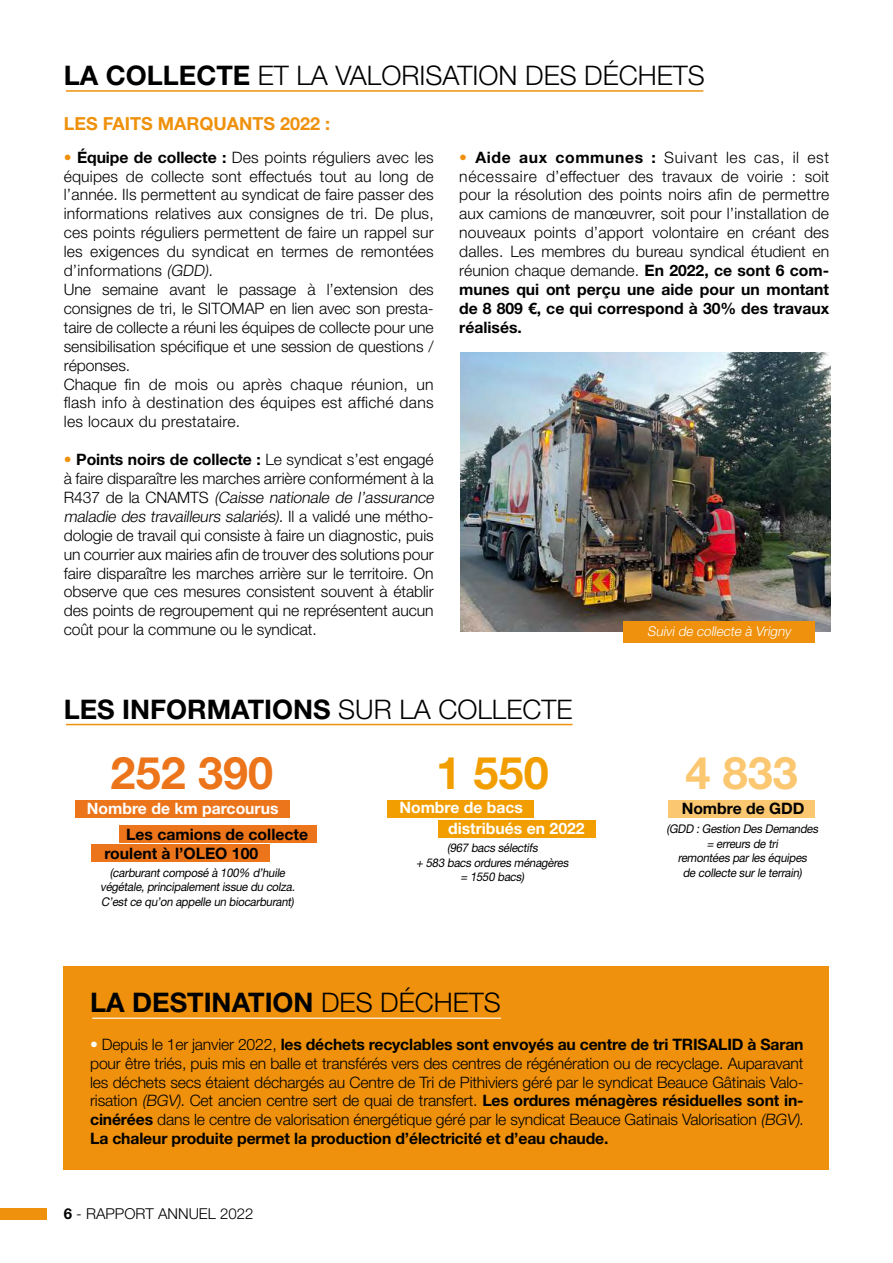
<style>
.page{position:relative;width:893px;height:1263px;background:#fff}
.page>*{position:absolute;margin:0;border:0;box-sizing:border-box;transform-origin:0 0}
.t1{font:700 45px "Helvetica Neue LT";color:#ec741a}
.t2{font:700 45px "Helvetica Neue LT";color:#f29e00}
.t3{font:700 45px "Helvetica Neue LT";color:#fbc770}
.t4{font:700 27px "Helvetica Neue LT";color:#000}
.t5{font:300 27px "Helvetica Neue LT";color:#000}
.t6{font:700 18px "Helvetica Neue LT";color:#ef910c}
.t7{font:300 15.75px/18.9px "Helvetica Neue LT";letter-spacing:-.005em;color:#000}
.t8{font:700 15.75px/18.9px "Helvetica Neue LT";color:#000}
.t9{font:700 15.75px/21px "Helvetica Neue LT";color:#fff}
.t10{font:300 15px "Helvetica Neue LT";color:#000}
.t11{font:italic 300 13.5px "Helvetica Neue LT";color:#fff}
.t12{font:italic 12px/14.4px "Helvetica Neue LT";color:#000;text-align:center;scale:.95 1}
.s1{font-weight:700}
.s2{color:#ef910c}
.s3{font-style:italic}
.s4{font-weight:300}
.s5{color:#fff}
</style>
<div class="page">
<img style="left:460px;top:352px;width:370px;height:279px">
<hr style="left:66px;top:90px;width:637px;height:2px;background:#ef910c">
<div style="left:64px;top:966px;width:765px;height:204px;background:#ef910c"></div>
<hr style="left:92px;top:1018px;width:409px;height:1px;background:#fff">
<hr style="left:66px;top:724px;width:507px;height:1px;background:#ef910c">
<div style="left:623px;top:621px;width:192px;height:21px;background:#ef910c"></div>
<div style="left:669px;top:800px;width:146px;height:17px;background:#fbc770"></div>
<div style="left:388px;top:800px;width:146px;height:17px;background:#f29e00"></div>
<div style="left:438px;top:821px;width:158px;height:17px;background:#f29e00"></div>
<div style="left:76px;top:801px;width:214px;height:17px;background:#ec741a"></div>
<div style="left:119px;top:826px;width:197px;height:17px;background:#ec741a"></div>
<div style="left:91px;top:845px;width:178px;height:17px;background:#ec741a"></div>
<div style="left:0;top:1208px;width:47px;height:11px;background:#ef910c"></div>
<h2 class="t5" style="left:64px;top:60px;width:642px"><span class="s1">LA COLLECTE</span> ET LA VALORISATION DES DÉCHETS</h2>
<p class="t6" style="left:64px;top:117px;width:268px">LES FAITS MARQUANTS 2022 :</p>
<p class="t7" style="left:64px;top:148px;width:371px"><span class="s2">•</span> <span class="s1">Équipe de collecte :</span> Des points réguliers avec les équipes de collecte sont effectués tout au long de l’année. Ils permettent au syndicat de faire passer des informations relatives aux consignes de tri. De plus, ces points réguliers permettent de faire un rappel sur les exigences du syndicat en termes de remontées d’informations <span class="s3">(GDD).<br></span>Une semaine avant le passage à l’extension des consignes de tri, le SITOMAP en lien avec son presta&shy;taire de collecte a réuni les équipes de collecte pour une sensibilisation spécifique et une session de questions / réponses.<br>Chaque fin de mois ou après chaque réunion, un flash info à destination des équipes est affiché dans les locaux du prestataire.</p>
<p class="t7" style="left:64px;top:450px;width:374px"><span class="s2">•</span> <span class="s1">Points noirs de collecte :</span> Le syndicat s’est engagé à faire disparaître les marches arrière conformément à la R 4 3 7 d e l a C N A M TS <span class="s3">(Caisse nationale de l’assurance maladie des travailleurs salariés) .</span> I l a v a l i d é u n e m é t h o - dologie de travail qui consiste à faire un diagnostic, puis un courrier aux mairies afin de trouver des solutions pour faire disparaître les marches arrière sur le territoire. On observe que ces mesures consistent souvent à établir des points de regroupement qui ne représentent aucun coût pour la commune ou le syndicat.</p>
<p class="t7" style="left:459px;top:148px;width:371px;text-align:justify"><span class="s2">•</span> <span class="s1">Aide aux communes :</span> Suivant les cas, il est nécessaire d’effectuer des travaux de voirie : soit pour la résolution des points noirs afin de permettre aux camions de manœuvrer, soit pour l’installation de nouveaux points d’apport volontaire en créant des dalles. Les membres du bureau syndical étudient en réunion chaque demande. <span class="s1">En 2022, ce sont 6 com&shy;munes qui ont perçu une aide pour un montant de 8 809 €, ce qui correspond à 30% des travaux réalisés.</span></p>
<p class="t11" style="left:647px;top:624px;width:145px">Suivi de collecte à Vrigny</p>
<h2 class="t4" style="left:64px;top:699px;width:510px">LES INFORMATIONS <span class="s4">SUR LA COLLECTE</span></h2>
<h1 class="t1" style="left:111px;top:756px;width:164px">252 390</h1>
<p class="t9" style="left:87px;top:800px;width:193px">Nombre de km parcourus</p>
<p class="t8" style="left:104px;top:826px;width:205px;text-indent:22px">Les camions de collecte roulent à l’OLEO 100</p>
<p class="t12" style="left:100px;top:866px;width:208px">(carburant composé à 100% d’huile végétale, principalement issue du colza.<br>C’est ce qu’on appelle un biocarburant)</p>
<h1 class="t2" style="left:436px;top:756px;width:114px">1 550</h1>
<h1 class="t3" style="left:685px;top:756px;width:114px">4 833</h1>
<p class="t9" style="left:448px;top:799px;width:138px;text-indent:-49px">Nombre de bacs distribués en 2022</p>
<p class="t8" style="left:682px;top:800px;width:124px">Nombre de GDD</p>
<p class="t12" style="left:666px;top:823px;width:163px">(GDD : Gestion Des Demandes = erreurs de tri<br>remontées par les équipes<br>de collecte sur le terrain)</p>
<p class="t12" style="left:416px;top:842px;width:163px">(967 bacs sélectifs<br>+ 583 bacs ordures ménagères = 1550 bacs)</p>
<h2 class="t4" style="left:90px;top:992px;width:412px">LA DESTINATION <span class="s4">DES DÉCHETS</span></h2>
<p class="t7" style="left:90px;top:1035px;width:718px"><span class="s5">•</span> Depuis le 1er janvier 2022, <span class="s1">les déchets recyclables sont envoyés au centre de tri TRISALID à Saran </span>pour être triés, puis mis en balle et transférés vers des centres de régénération ou de recyclage. Auparavant les déchets secs étaient déchargés au Centre de Tri de Pithiviers géré par le syndicat Beauce Gâtinais Valo&shy;risation <span class="s3">(BGV).</span> Cet ancien centre sert de quai de transfert. <span class="s1">Les ordures ménagères résiduelles sont in&shy;cinérées</span> dans le centre de valorisation énergétique géré par le syndicat Beauce Gatinais Valorisation <span class="s3">(BGV).<br></span><span class="s1">La chaleur produite permet la production d’électricité et d’eau chaude.</span></p>
<p class="t10" style="left:64px;top:1206px;width:191px"><span class="s1">6</span> - RAPPORT ANNUEL 2022</p>
</div>
